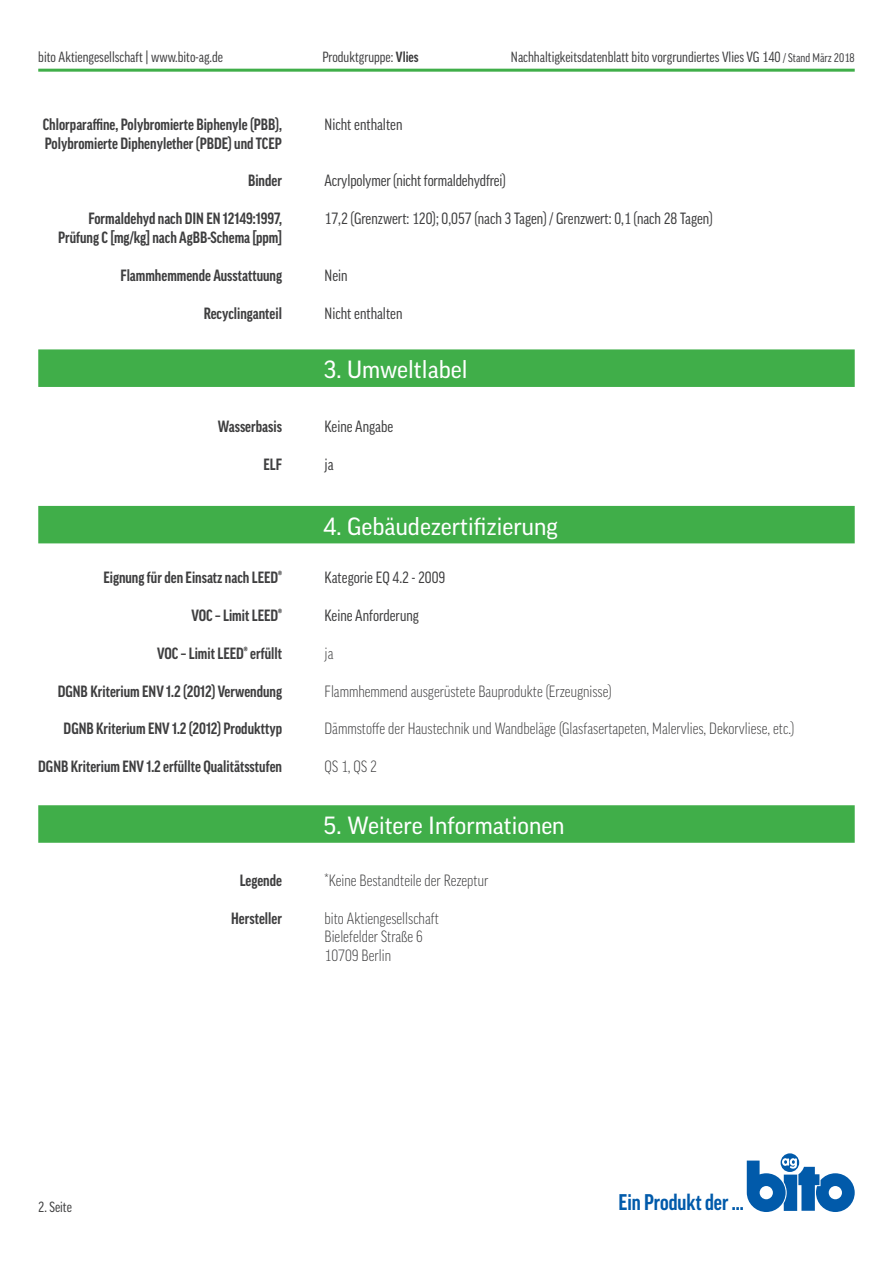
<style>
.page{position:relative;width:893px;height:1263px;background:#fff}
.page>*{position:absolute;margin:0;border:0;box-sizing:border-box;transform-origin:0 0}
.grüner_Balken{font:24px "Good Pro";color:#fff}
.t1{font:700 condensed 21.9px "Good Pro";color:#015aaa}
.Auflistung{font:700 condensed 15.75px/18.9px "Good Pro";color:#3e3e3f}
.Inhalt{font:300 condensed 15.75px "Good Pro";color:#3e3e3f}
.Inhalt-2{font:condensed 15.75px "Good Pro";color:#3e3e3f}
.Inhalt-3{font:700 condensed 15.75px "Good Pro";color:#3e3e3f}
.t2{font:condensed 14.25px "Good Pro";color:#3e3e3f}
.s1{font-weight:700}
.s2{font-size:12px}
</style>
<div class="page">
<hr style="left:38px;top:69px;width:817px;height:3px;background:#40ae49">
<svg style="left:781px;top:1153px;width:18px;height:19px"></svg>
<svg style="left:747px;top:1158px;width:108px;height:54px"></svg>
<div style="left:38px;top:349px;width:817px;height:38px;background:#40ae49"></div>
<div style="left:38px;top:506px;width:817px;height:37px;background:#40ae49"></div>
<div style="left:38px;top:805px;width:817px;height:38px;background:#40ae49"></div>
<p class="t2" style="left:38px;top:49px;width:186px">bito Aktiengesellschaft | www.bito-ag.de</p>
<p class="t2" style="left:322px;top:49px;width:98px">Produktgruppe: <span class="s1">Vlies</span></p>
<p class="t2" style="left:511px;top:49px;width:345px">Nachhaltigkeitsdatenblatt bito vorgrundiertes Vlies VG 140 <span class="s2">/ Stand März 2018</span></p>
<p class="Auflistung" style="left:43px;top:115px;width:241px">Chlorparaffine, Polybromierte Biphenyle (PBB),<br>Polybromierte Diphenylether (PBDE) und TCEP</p>
<p class="Auflistung" style="left:248px;top:171px;width:35px">Binder</p>
<p class="Auflistung" style="left:88px;top:209px;width:195px">Formaldehyd nach DIN EN 12149:1997,</p>
<p class="Auflistung" style="left:58px;top:228px;width:225px">Prüfung C [mg/kg] nach AgBB-Schema [ppm]</p>
<p class="Auflistung" style="left:120px;top:266px;width:163px">Flammhemmende Ausstattuung</p>
<p class="Auflistung" style="left:204px;top:304px;width:80px">Recyclinganteil</p>
<p class="Auflistung" style="left:218px;top:417px;width:66px">Wasserbasis</p>
<p class="Auflistung" style="left:263px;top:455px;width:20px">ELF</p>
<p class="Auflistung" style="left:103px;top:568px;width:180px">Eignung für den Einsatz nach LEED®</p>
<p class="Auflistung" style="left:191px;top:606px;width:92px">VOC – Limit LEED®</p>
<p class="Auflistung" style="left:157px;top:644px;width:127px">VOC – Limit LEED® erfüllt</p>
<p class="Inhalt-3" style="left:58px;top:682px;width:226px">DGNB Kriterium ENV 1.2 (2012) Verwendung</p>
<p class="Inhalt-3" style="left:64px;top:720px;width:220px">DGNB Kriterium ENV 1.2 (2012) Produkttyp</p>
<p class="Inhalt-3" style="left:38px;top:758px;width:245px">DGNB Kriterium ENV 1.2 erfüllte Qualitätsstufen</p>
<p class="Inhalt-3" style="left:240px;top:871px;width:44px">Legende</p>
<p class="Auflistung" style="left:231px;top:908px;width:52px">Hersteller</p>
<p class="Inhalt-2" style="left:325px;top:115px;width:79px">Nicht enthalten</p>
<p class="Inhalt-2" style="left:325px;top:172px;width:183px">Acrylpolymer (nicht formaldehydfrei)</p>
<p class="Inhalt-2" style="left:325px;top:210px;width:390px">17,2 (Grenzwert: 120); 0,057 (nach 3 Tagen) / Grenzwert: 0,1 (nach 28 Tagen)</p>
<p class="Inhalt-2" style="left:325px;top:266px;width:24px">Nein</p>
<p class="Inhalt-2" style="left:325px;top:304px;width:79px">Nicht enthalten</p>
<p class="grüner_Balken" style="left:323px;top:356px;width:146px">3. Umweltlabel</p>
<p class="Inhalt-2" style="left:325px;top:418px;width:70px">Keine Angabe</p>
<p class="Inhalt-2" style="left:325px;top:455px;width:10px">ja</p>
<p class="grüner_Balken" style="left:323px;top:513px;width:236px">4. Gebäudezertifizierung</p>
<p class="Inhalt-2" style="left:325px;top:569px;width:122px">Kategorie EQ 4.2 - 2009</p>
<p class="Inhalt-2" style="left:325px;top:607px;width:96px">Keine Anforderung</p>
<p class="Inhalt" style="left:325px;top:644px;width:10px">ja</p>
<p class="Inhalt" style="left:325px;top:682px;width:288px">Flammhemmend ausgerüstete Bauprodukte (Erzeugnisse)</p>
<p class="Inhalt" style="left:325px;top:720px;width:471px">Dämmstoffe der Haustechnik und Wandbeläge (Glasfasertapeten, Malervlies, Dekorvliese, etc.)</p>
<p class="Inhalt" style="left:325px;top:758px;width:54px">QS 1, QS 2</p>
<p class="grüner_Balken" style="left:323px;top:812px;width:243px">5. Weitere Informationen</p>
<p class="Inhalt" style="left:325px;top:871px;width:165px">*Keine Bestandteile der Rezeptur</p>
<p class="Inhalt" style="left:325px;top:909px;width:116px">bito Aktiengesellschaft</p>
<p class="Inhalt" style="left:325px;top:928px;width:100px">Bielefelder Straße 6</p>
<p class="Inhalt" style="left:325px;top:947px;width:68px">10709 Berlin</p>
<p class="t2" style="left:38px;top:1199px;width:35px">2. Seite</p>
<h2 class="t1" style="left:618px;top:1190px;width:127px">Ein Produkt der ...</h2>
</div>
